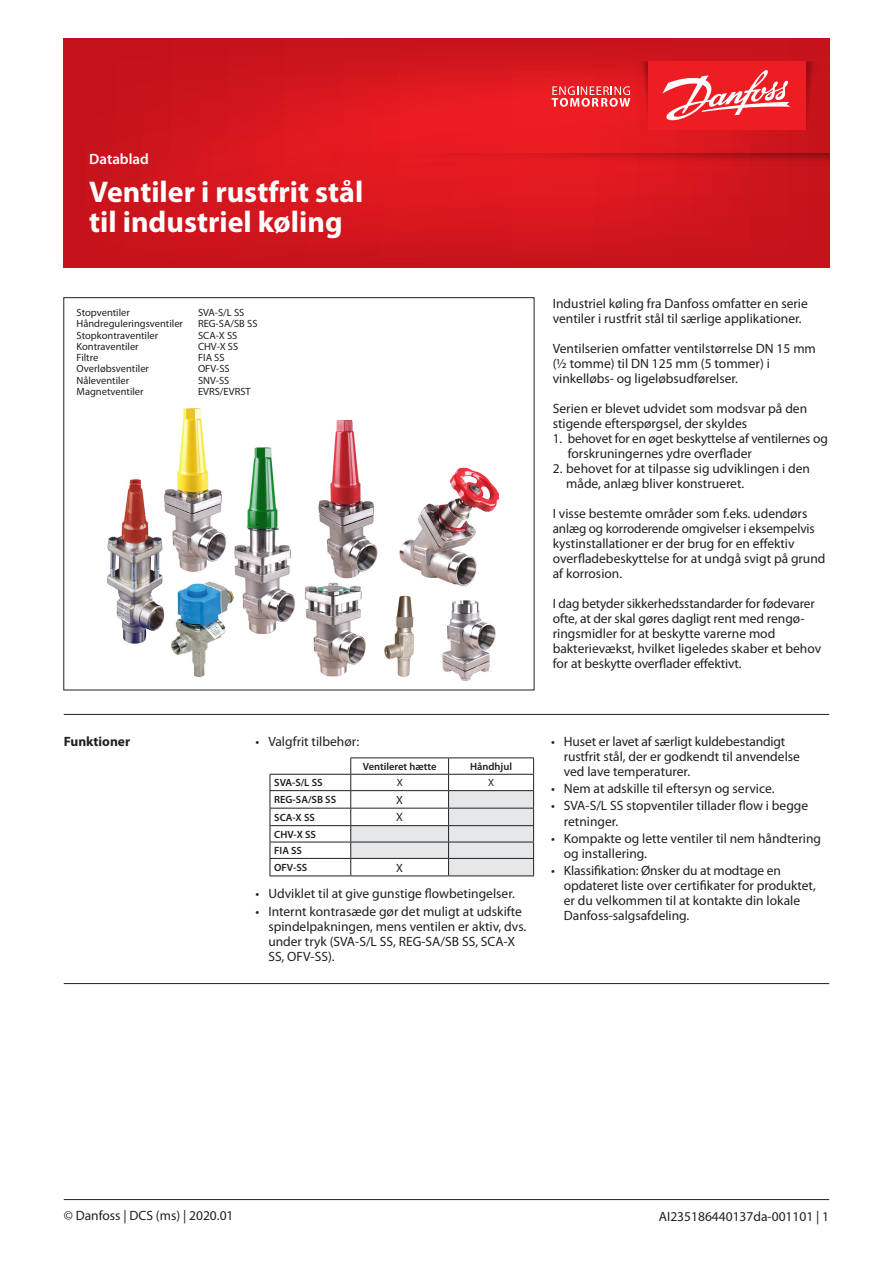
<style>
.page{position:relative;width:893px;height:1263px;background:#fff}
.page>*{position:absolute;margin:0;border:0;box-sizing:border-box;transform-origin:0 0}
.t1{font:700 30px/30px "Myriad Pro";color:#fff}
.t2{font:600 15px "Myriad Pro";color:#fff}
.Normtext{font:13.5px/15px "Myriad Pro";color:#231f20}
.Normtext__bold{font:700 13.5px "Myriad Pro";color:#231f20}
.Table__7_pkt__-_regu{font:12px "Myriad Pro";color:#231f20}
.Table__7_pkt__-_regu-2{font:10.5px "Myriad Pro";color:#231f20}
.Table__7_pkt__-_simi{font:600 10.5px "Myriad Pro";color:#231f20}
</style>
<div class="page">
<hr style="left:64px;top:714px;width:765px;height:1px;background:#231f20">
<img style="left:108px;top:408px;width:390px;height:272px">
<svg style="left:64px;top:38px;width:765px;height:230px;background:#d3151d"></svg>
<svg style="left:806px;top:61px;width:13px;height:69px"></svg>
<svg style="left:636px;top:61px;width:12px;height:69px"></svg>
<div style="left:648px;top:61px;width:158px;height:69px;background:#ee1d23"></div>
<svg style="left:552px;top:86px;width:78px;height:21px;background:#f0696d"></svg>
<svg style="left:662px;top:70px;width:128px;height:51px"></svg>
<svg style="left:332px;top:153px;width:497px;height:13px;background:#d4171d"></svg>
<hr style="left:64px;top:1199px;width:765px;height:1px;background:#231f20">
<hr style="left:350px;top:757px;width:99px;height:1px;background:#231f20">
<hr style="left:449px;top:757px;width:85px;height:1px;background:#231f20">
<svg style="left:270px;top:758px;width:264px;height:118px"></svg>
<hr style="left:351px;top:858px;width:98px;height:1px;background:#231f20">
<hr style="left:64px;top:983px;width:765px;height:1px;background:#231f20">
<p class="t2" style="left:89px;top:151px;width:61px">Datablad</p>
<h1 class="t1" style="left:89px;top:177px;width:276px">Ventiler i rustfrit stål til industriel køling</h1>
<p class="Table__7_pkt__-_regu-2" style="left:77px;top:307px;width:55px">Stopventiler</p>
<p class="Table__7_pkt__-_regu-2" style="left:198px;top:307px;width:48px">SVA-S/L SS</p>
<p class="Table__7_pkt__-_regu-2" style="left:77px;top:318px;width:108px">Håndreguleringsventiler</p>
<p class="Table__7_pkt__-_regu-2" style="left:198px;top:318px;width:61px">REG-SA/SB SS</p>
<p class="Table__7_pkt__-_regu-2" style="left:77px;top:329px;width:83px">Stopkontraventiler</p>
<p class="Table__7_pkt__-_regu-2" style="left:198px;top:329px;width:41px">SCA-X SS</p>
<p class="Table__7_pkt__-_regu-2" style="left:77px;top:341px;width:64px">Kontraventiler</p>
<p class="Table__7_pkt__-_regu-2" style="left:198px;top:341px;width:42px">CHV-X SS</p>
<p class="Table__7_pkt__-_regu-2" style="left:77px;top:352px;width:23px">Filtre</p>
<p class="Table__7_pkt__-_regu-2" style="left:198px;top:352px;width:28px">FIA SS</p>
<p class="Table__7_pkt__-_regu-2" style="left:77px;top:363px;width:74px">Overløbsventiler</p>
<p class="Table__7_pkt__-_regu-2" style="left:198px;top:363px;width:33px">OFV-SS</p>
<p class="Table__7_pkt__-_regu-2" style="left:77px;top:374px;width:54px">Nåleventiler</p>
<p class="Table__7_pkt__-_regu-2" style="left:198px;top:374px;width:33px">SNV-SS</p>
<p class="Table__7_pkt__-_regu-2" style="left:77px;top:386px;width:69px">Magnetventiler</p>
<p class="Table__7_pkt__-_regu-2" style="left:198px;top:386px;width:54px">EVRS/EVRST</p>
<p class="Normtext" style="left:553px;top:296px;width:257px">Industriel køling fra Danfoss omfatter en serie ventiler i rustfrit stål til særlige applikationer.</p>
<p class="Normtext" style="left:553px;top:341px;width:265px">Ventilserien omfatter ventilstørrelse DN 15 mm (½ tomme) til DN 125 mm (5 tommer) i vinkelløbs- og ligeløbsudførelser.</p>
<p class="Normtext" style="left:553px;top:401px;width:256px">Serien er blevet udvidet som modsvar på den stigende efterspørgsel, der skyldes</p>
<p class="Normtext" style="left:568px;top:431px;width:262px;text-indent:-15px">1. behovet for en øget beskyttelse af ventilernes og forskruningernes ydre overflader</p>
<p class="Normtext" style="left:566px;top:461px;width:245px;text-indent:-14px">2. behovet for at tilpasse sig udviklingen i den måde, anlæg bliver konstrueret.</p>
<p class="Normtext" style="left:553px;top:506px;width:274px">I visse bestemte områder som f.eks. udendørs anlæg og korroderende omgivelser i eksempelvis kystinstallationer er der brug for en effektiv overfladebeskyttelse for at undgå svigt på grund af korrosion.</p>
<p class="Normtext" style="left:553px;top:596px;width:270px">I dag betyder sikkerhedsstandarder for fødevarer ofte, at der skal gøres dagligt rent med rengø&shy;ringsmidler for at beskytte varerne mod bakterievækst, hvilket ligeledes skaber et behov for at beskytte overflader effektivt.</p>
<p class="Normtext__bold" style="left:64px;top:734px;width:68px">Funktioner</p>
<p class="Normtext" style="left:256px;top:734px;width:105px">• Valgfrit tilbehør:</p>
<p class="Table__7_pkt__-_simi" style="left:363px;top:761px;width:75px">Ventileret hætte</p>
<p class="Table__7_pkt__-_simi" style="left:470px;top:761px;width:44px">Håndhjul</p>
<p class="Table__7_pkt__-_simi" style="left:274px;top:777px;width:50px">SVA-S/L SS</p>
<p class="Table__7_pkt__-_regu-2" style="left:397px;top:777px;width:7px">X</p>
<p class="Table__7_pkt__-_regu-2" style="left:488px;top:777px;width:7px">X</p>
<p class="Table__7_pkt__-_simi" style="left:274px;top:794px;width:63px">REG-SA/SB SS</p>
<p class="Table__7_pkt__-_regu" style="left:396px;top:793px;width:8px">X</p>
<p class="Table__7_pkt__-_simi" style="left:274px;top:811px;width:42px">SCA-X SS</p>
<p class="Table__7_pkt__-_regu" style="left:396px;top:811px;width:8px">X</p>
<p class="Table__7_pkt__-_simi" style="left:274px;top:828px;width:43px">CHV-X SS</p>
<p class="Table__7_pkt__-_simi" style="left:274px;top:845px;width:29px">FIA SS</p>
<p class="Table__7_pkt__-_simi" style="left:274px;top:862px;width:35px">OFV-SS</p>
<p class="Table__7_pkt__-_regu" style="left:396px;top:861px;width:8px">X</p>
<p class="Normtext" style="left:256px;top:887px;width:261px">• Udviklet til at give gunstige flowbetingelser.</p>
<p class="Normtext" style="left:268px;top:904px;width:259px;text-indent:-13px">• Internt kontrasæde gør det muligt at udskifte spindelpakningen, mens ventilen er aktiv, dvs. under tryk (SVA-S/L SS, REG-SA/SB SS, SCA-X SS, OFV-SS).</p>
<p class="Normtext" style="left:564px;top:734px;width:238px;text-indent:-13px">• Huset er lavet af særligt kuldebestandigt rustfrit stål, der er godkendt til anvendelse ved lave temperaturer.</p>
<p class="Normtext" style="left:551px;top:782px;width:225px">• Nem at adskille til eftersyn og service.</p>
<p class="Normtext" style="left:564px;top:799px;width:246px;text-indent:-13px">• SVA-S/L SS stopventiler tillader flow i begge retninger.</p>
<p class="Normtext" style="left:564px;top:831px;width:259px;text-indent:-13px">• Kompakte og lette ventiler til nem håndtering og installering.</p>
<p class="Normtext" style="left:564px;top:863px;width:253px;text-indent:-13px">• Klassifikation: Ønsker du at modtage en opdateret liste over certifikater for produktet, er du velkommen til at kontakte din lokale Danfoss-salgsafdeling.</p>
<p class="Normtext" style="left:64px;top:1209px;width:171px">© Danfoss | DCS (ms) | 2020.01</p>
<p class="Normtext" style="left:659px;top:1209px;width:172px">AI235186440137da-001101 | 1</p>
</div>
